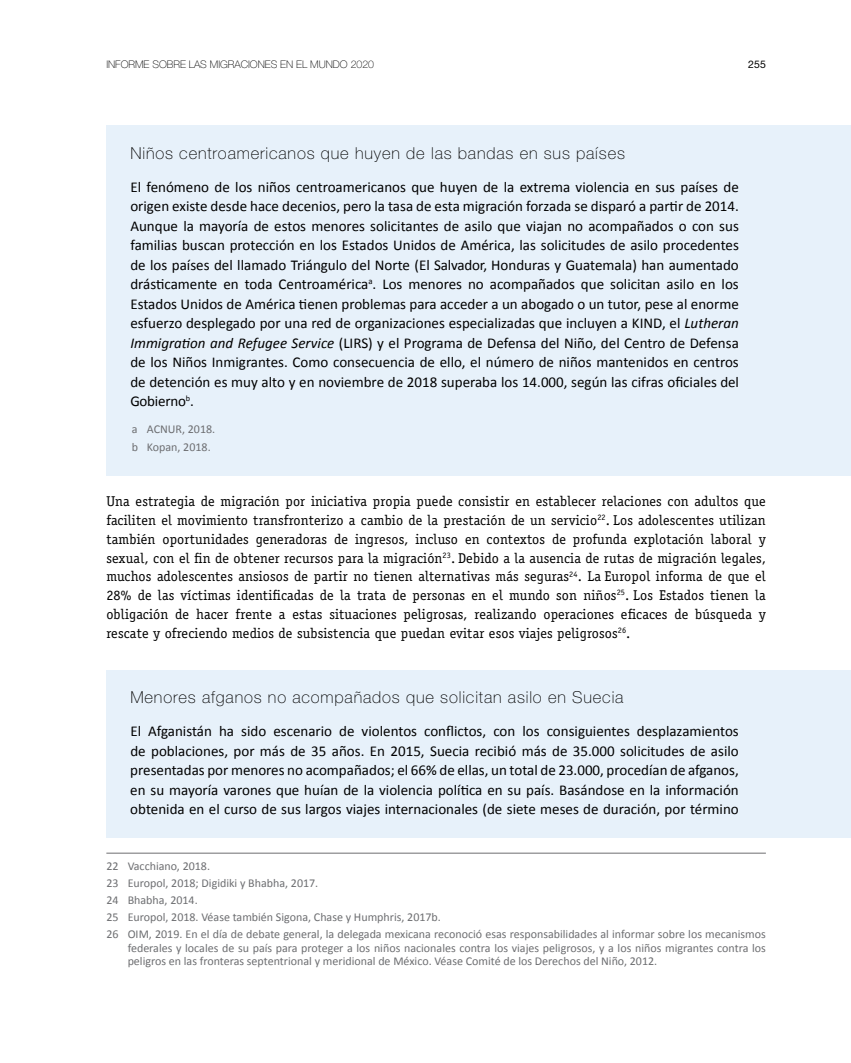
<style>
.page{position:relative;width:851px;height:1063px;background:#fff}
.page>*{position:absolute;margin:0;border:0;box-sizing:border-box;transform-origin:0 0}
.t1{font:100 16.5px "Helvetica Neue";letter-spacing:.05em;color:#000}
.t2{font:15px/19.5px "Calibri";color:#000;text-align:justify}
.t3{font:14.25px/18.8px "Officina Serif";letter-spacing:.01em;color:#000;text-align:justify}
.t4{font:12px/17px "Calibri";color:#6d6e71}
.t5{font:100 10.5px "Helvetica Neue";color:#000}
.t6{font:10.5px "Helvetica Neue";color:#000}
.s1{font-style:italic}
</style>
<div class="page">
<div style="left:106px;top:125px;width:744px;height:351px;background:#e7f1fa"></div>
<div style="left:106px;top:670px;width:744px;height:168px;background:#e7f1fa"></div>
<hr style="left:106px;top:853px;width:659px;height:1px;background:#6d6e71">
<p class="t5" style="left:106px;top:58px;width:269px">INFORME SOBRE LAS MIGRACIONES EN EL MUNDO 2020</p>
<p class="t6" style="left:748px;top:58px;width:19px">255</p>
<p class="t1" style="left:130px;top:143px;width:496px">Niños centroamericanos que huyen de las bandas en sus países</p>
<p class="t2" style="left:130px;top:177px;width:610px">El fenómeno de los niños centroamericanos que huyen de la extrema violencia en sus países de origen existe desde hace decenios, pero la tasa de esta migración forzada se disparó a partir de 2014.<br>Aunque la mayoría de estos menores solicitantes de asilo que viajan no acompañados o con sus familias buscan protección en los Estados Unidos de América, las solicitudes de asilo procedentes de los países del llamado Triángulo del Norte (El Salvador, Honduras y Guatemala) han aumentado drásticamente en toda Centroamérica<sup>a</sup>. Los menores no acompañados que solicitan asilo en los Estados Unidos de América tienen problemas para acceder a un abogado o un tutor, pese al enorme esfuerzo desplegado por una red de organizaciones especializadas que incluyen a KIND, el <span class="s1">Lutheran Immigration and Refugee Service</span> (LIRS) y el Programa de Defensa del Niño, del Centro de Defensa de los Niños Inmigrantes. Como consecuencia de ello, el número de niños mantenidos en centros de detención es muy alto y en noviembre de 2018 superaba los 14.000, según las cifras oficiales del Gobierno<sup>b</sup>.</p>
<p class="t4" style="left:132px;top:420px;width:85px;line-height:17.7px">a ACNUR, 2018. b Kopan, 2018.</p>
<p class="t3" style="left:106px;top:492px;width:661px">Una estrategia de migración por iniciativa propia puede consistir en establecer relaciones con adultos que faciliten el movimiento transfronterizo a cambio de la prestación de un servicio<sup>22</sup>. Los adolescentes utilizan también oportunidades generadoras de ingresos, incluso en contextos de profunda explotación laboral y sexual, con el fin de obtener recursos para la migración<sup>23</sup>. Debido a la ausencia de rutas de migración legales, muchos adolescentes ansiosos de partir no tienen alternativas más seguras<sup>24</sup>. La Europol informa de que el 28% de las víctimas identificadas de la trata de personas en el mundo son niños<sup>25</sup>. Los Estados tienen la obligación de hacer frente a estas situaciones peligrosas, realizando operaciones eficaces de búsqueda y rescate y ofreciendo medios de subsistencia que puedan evitar esos viajes peligrosos<sup>26</sup>.</p>
<p class="t1" style="left:130px;top:688px;width:494px">Menores afganos no acompañados que solicitan asilo en Suecia</p>
<p class="t2" style="left:130px;top:721px;width:610px">El Afganistán ha sido escenario de violentos conflictos, con los consiguientes desplazamientos de poblaciones, por más de 35 años. En 2015, Suecia recibió más de 35.000 solicitudes de asilo presentadas por menores no acompañados; el 66% de ellas, un total de 23.000, procedían de afganos, en su mayoría varones que huían de la violencia política en su país. Basándose en la información obtenida en el curso de sus largos viajes internacionales (de siete meses de duración, por término</p>
<p class="t4" style="left:106px;top:858px;width:661px">22 Vacchiano, 2018.<br>23 Europol, 2018; Digidiki y Bhabha, 2017.<br>24 Bhabha, 2014.<br>25 Europol, 2018. Véase también Sigona, Chase y Humphris, 2017b.<br>26 OIM, 2019. En el día de debate general, la delegada mexicana reconoció esas responsabilidades al informar sobre los mecanismos</p>
<p class="t4" style="left:128px;top:941px;width:639px;line-height:13.5px">federales y locales de su país para proteger a los niños nacionales contra los viajes peligrosos, y a los niños migrantes contra los peligros en las fronteras septentrional y meridional de México. Véase Comité de los Derechos del Niño, 2012.</p>
</div>
